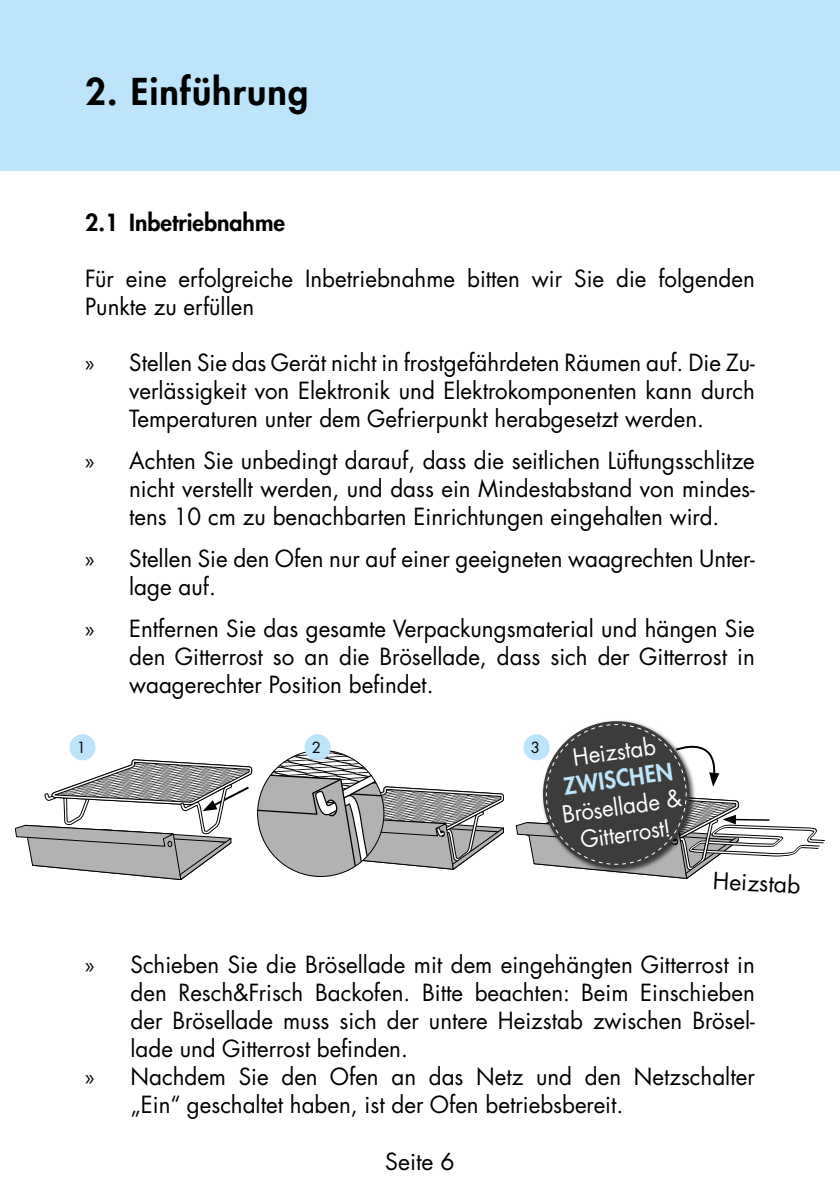
<style>
.page{position:relative;width:840px;height:1191px;background:#fff}
.page>*{position:absolute;margin:0;border:0;box-sizing:border-box;transform-origin:0 0}
.t1{font:800 36px "Futura LT Pro";letter-spacing:.03em;color:#000}
.t2{font:23px/28px "Futura LT Pro";color:#000;text-align:justify}
.t3{font:23px/27.6px "Futura";color:#fff;text-align:center;scale:.96 1}
.t4{font:800 23px "Futura LT Pro";color:#000}
.t5{font:23px "Futura";color:#000}
.t6{font:800 23px "Futura";color:#bce4fa;scale:.96 1}
.t7{font:15px "Futura";color:#000}
.s1{font-family:"Myriad Pro"}
</style>
<div class="page">
<div style="left:0;top:0;width:839px;height:170px;background:#bce4fa"></div>
<div style="left:69px;top:734px;width:27px;height:26px;background:#bce4fa;border-radius:50%"></div>
<div style="left:304px;top:734px;width:26px;height:26px;background:#bce4fa;border-radius:50%"></div>
<svg style="left:15px;top:750px;width:489px;height:129px"></svg>
<div style="left:540px;top:719px;width:155px;height:155px;background:#000;opacity:.64"></div>
<svg style="left:515px;top:723px;width:310px;height:155px"></svg>
<h1 class="t1" style="left:85px;top:64px;width:225px">2. Einführung</h1>
<p class="t4" style="left:85px;top:205px;width:201px">2.1 Inbetriebnahme</p>
<p class="t2" style="left:85px;top:264px;width:670px">Für eine erfolgreiche Inbetriebnahme bitten wir Sie die folgenden<br>Punkte zu erfüllen</p>
<p class="t2" style="left:129px;top:348px;width:626px;text-indent:-44px"><span class="s1">»</span> Stellen Sie das Gerät nicht in frostgefährdeten Räumen auf. Die Zu&shy;verlässigkeit von Elektronik und Elektrokomponenten kann durch Temperaturen unter dem Gefrierpunkt herabgesetzt werden.</p>
<p class="t2" style="left:129px;top:446px;width:626px;text-indent:-44px"><span class="s1">»</span> Achten Sie unbedingt darauf, dass die seitlichen Lüftungsschlitze nicht verstellt werden, und dass ein Mindestabstand von mindes&shy;tens 10 cm zu benachbarten Einrichtungen eingehalten wird.</p>
<p class="t2" style="left:129px;top:544px;width:626px;text-indent:-44px"><span class="s1">»</span> Stellen Sie den Ofen nur auf einer geeigneten waagrechten Unter&shy;lage auf.</p>
<p class="t2" style="left:129px;top:614px;width:626px;text-indent:-44px"><span class="s1">»</span> Entfernen Sie das gesamte Verpackungsmaterial und hängen Sie den Gitterrost so an die Brösellade, dass sich der Gitterrost in waagerechter Position befindet.</p>
<p class="t7" style="left:77px;top:737px;width:11px">1</p>
<p class="t7" style="left:312px;top:737px;width:11px">2</p>
<p class="t7" style="left:530px;top:737px;width:11px">3</p>
<p class="t3" style="left:570px;top:743px;width:88px;rotate:-8deg">Heizstab</p>
<p class="t6" style="left:561px;top:771px;width:116px;rotate:-8deg">ZWISCHEN</p>
<p class="t3" style="left:560px;top:800px;width:127px;rotate:-8deg">Brösellade &amp;<br>Gitterrost!</p>
<p class="t5" style="left:713px;top:864px;width:89px;rotate:3deg">Heizstab</p>
<p class="t2" style="left:85px;top:950px;width:670px"><span class="s1">»</span> Schieben Sie die Brösellade mit dem eingehängten Gitterrost in</p>
<p class="t2" style="left:130px;top:978px;width:625px">den Resch&amp;Frisch Backofen. Bitte beachten: Beim Einschieben</p>
<p class="t2" style="left:130px;top:1006px;width:625px">der Brösellade muss sich der untere Heizstab zwischen Brösel-</p>
<p class="t2" style="left:130px;top:1034px;width:279px">lade und Gitterrost befinden.</p>
<p class="t2" style="left:85px;top:1062px;width:670px"><span class="s1">»</span> Nachdem Sie den Ofen an das Netz und den Netzschalter</p>
<p class="t2" style="left:130px;top:1090px;width:494px">„Ein“ geschaltet haben, ist der Ofen betriebsbereit.</p>
<p class="t5" style="left:385px;top:1145px;width:71px">Seite 6</p>
</div>
